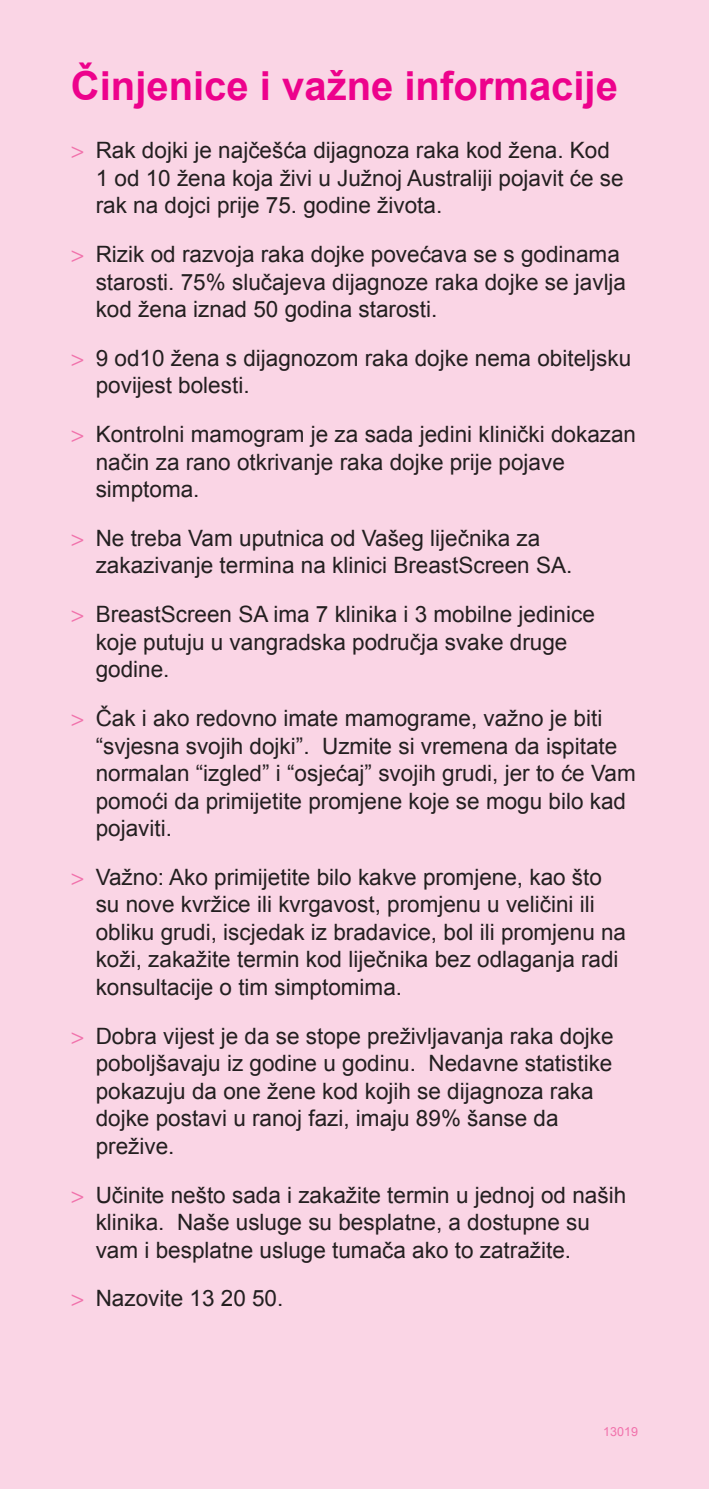
<style>
.page{position:relative;width:709px;height:1489px;background:#fff}
.page>*{position:absolute;margin:0;border:0;box-sizing:border-box;transform-origin:0 0}
.t1{font:700 40px "Arial";color:#ed028c}
.t2{font:22.5px/27.5px "Arial";color:#231f20}
.Body_Copy{font:12.5px "Arial";color:#f171ab}
.s1{font-family:"Frutiger CE";font-weight:300;color:#f171ab}
</style>
<div class="page">
<div style="left:0;top:0;width:709px;height:1488px;background:#fad5e5"></div>
<p class="t1" style="left:71px;top:59px;width:548px">Činjenice i važne informacije</p>
<p class="t2" style="left:96px;top:137px;width:529px;text-indent:-25px"><span class="s1">&gt;</span> Rak dojki je najčešća dijagnoza raka kod žena. Kod<br>1 od 10 žena koja živi u Južnoj Australiji pojavit će se rak na dojci prije 75. godine života.</p>
<p class="t2" style="left:96px;top:240px;width:532px;text-indent:-25px"><span class="s1">&gt;</span> Rizik od razvoja raka dojke povećava se s godinama starosti. 75% slučajeva dijagnoze raka dojke se javlja kod žena iznad 50 godina starosti.</p>
<p class="t2" style="left:96px;top:344px;width:537px;text-indent:-25px"><span class="s1">&gt;</span> 9 od10 žena s dijagnozom raka dojke nema obiteljsku povijest bolesti.</p>
<p class="t2" style="left:96px;top:420px;width:542px;text-indent:-25px"><span class="s1">&gt;</span> Kontrolni mamogram je za sada jedini klinički dokazan način za rano otkrivanje raka dojke prije pojave simptoma.</p>
<p class="t2" style="left:96px;top:524px;width:478px;text-indent:-25px"><span class="s1">&gt;</span> Ne treba Vam uputnica od Vašeg liječnika za zakazivanje termina na klinici BreastScreen SA.</p>
<p class="t2" style="left:96px;top:601px;width:500px;text-indent:-25px"><span class="s1">&gt;</span> BreastScreen SA ima 7 klinika i 3 mobilne jedinice koje putuju u vangradska područja svake druge godine.</p>
<p class="t2" style="left:96px;top:704px;width:541px;text-indent:-25px"><span class="s1">&gt;</span> Čak i ako redovno imate mamograme, važno je biti “svjesna svojih dojki”. Uzmite si vremena da ispitate normalan “izgled” i “osjećaj” svojih grudi, jer to će Vam pomoći da primijetite promjene koje se mogu bilo kad pojaviti.</p>
<p class="t2" style="left:96px;top:863px;width:532px;text-indent:-25px"><span class="s1">&gt;</span> Važno: Ako primijetite bilo kakve promjene, kao što su nove kvržice ili kvrgavost, promjenu u veličini ili obliku grudi, iscjedak iz bradavice, bol ili promjenu na koži, zakažite termin kod liječnika bez odlaganja radi konsultacije o tim simptomima.</p>
<p class="t2" style="left:96px;top:1022px;width:519px;text-indent:-25px"><span class="s1">&gt;</span> Dobra vijest je da se stope preživljavanja raka dojke poboljšavaju iz godine u godinu. Nedavne statistike pokazuju da one žene kod kojih se dijagnoza raka dojke postavi u ranoj fazi, imaju 89% šanse da prežive.</p>
<p class="t2" style="left:96px;top:1181px;width:532px;text-indent:-25px"><span class="s1">&gt;</span> Učinite nešto sada i zakažite termin u jednoj od naših klinika. Naše usluge su besplatne, a dostupne su vam i besplatne usluge tumača ako to zatražite.</p>
<p class="t2" style="left:71px;top:1284px;width:214px"><span class="s1">&gt;</span> Nazovite 13 20 50.</p>
<p class="Body_Copy" style="left:603px;top:1422px;width:36px">13019</p>
</div>
